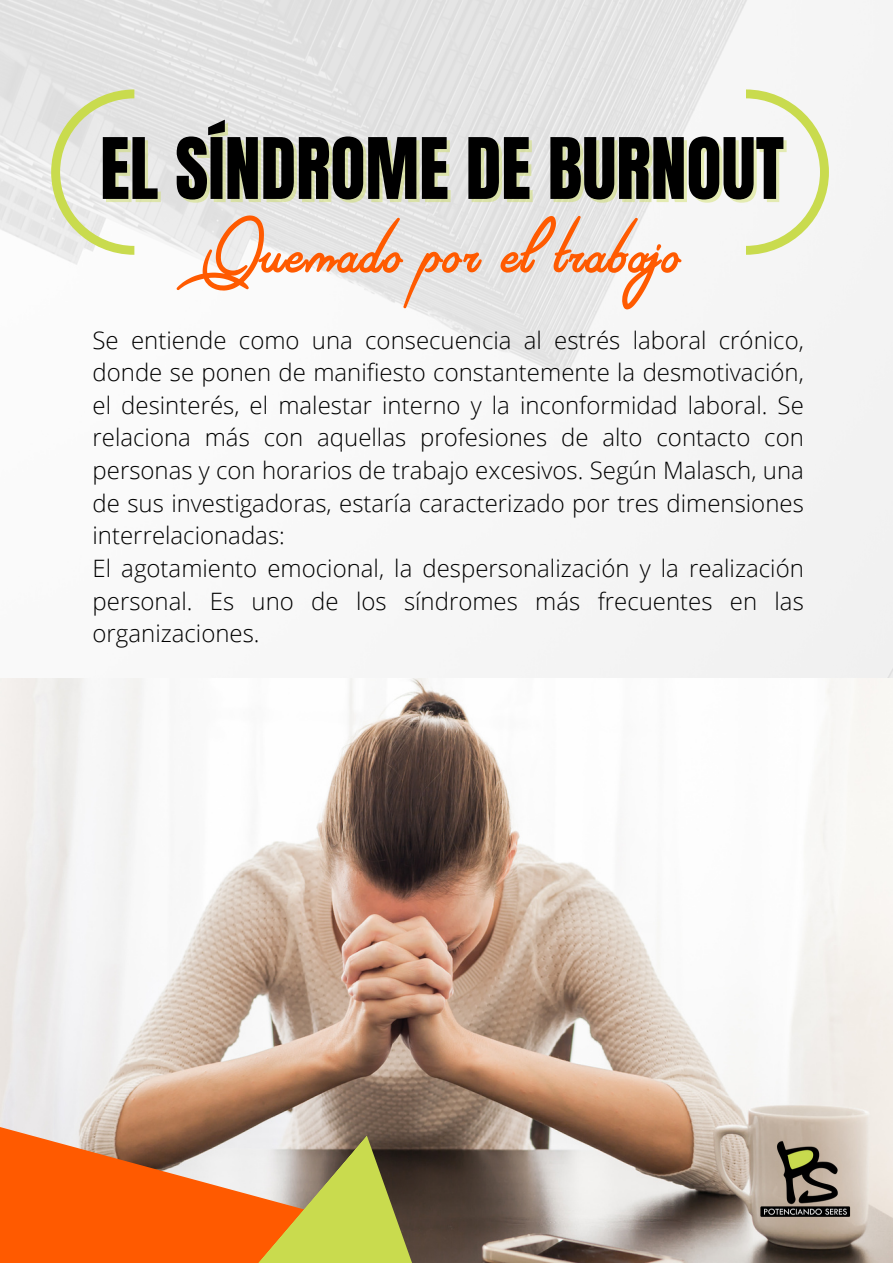
<style>
.page{position:relative;width:893px;height:1264px;background:#fff}
.page>*{position:absolute;margin:0;border:0;box-sizing:border-box;transform-origin:0 0}
.t1{font:74.25px "Riviera Signature Font";letter-spacing:.03em;color:#ff5a00}
.t2{font:72px "Anton";color:#000}
.t3{font:300 24px/32.5px "Open Sans";color:#000;text-align:justify}
</style>
<div class="page">
<img style="left:0;top:0;width:892px;height:678px">
<img style="left:0;top:678px;width:892px;height:584px">
<svg style="left:51px;top:89px;width:83px;height:166px;background:#e3e6cf"></svg>
<svg style="left:746px;top:89px;width:82px;height:166px"></svg>
<svg style="left:0;top:1108px;width:336px;height:154px;background:#e67537"></svg>
<svg style="left:161px;top:1135px;width:312px;height:127px;background:#b0874c"></svg>
<img style="left:749px;top:1128px;width:107px;height:88px">
<p class="t2" style="left:100px;top:117px;width:685px">EL SÍNDROME DE BURNOUT</p>
<p class="t1" style="left:214px;top:204px;width:465px">Quemado por el trabajo</p>
<p class="t3" style="left:92px;top:323px;width:712px">Se entiende como una consecuencia al estrés laboral crónico, donde se ponen de manifiesto constantemente la desmotivación, el desinterés, el malestar interno y la inconformidad laboral. Se relaciona más con aquellas profesiones de alto contacto con personas y con horarios de trabajo excesivos. Según Malasch, una de sus investigadoras, estaría caracterizado por tres dimensiones interrelacionadas:</p>
<p class="t3" style="left:92px;top:551px;width:712px">El agotamiento emocional, la despersonalización y la realización personal. Es uno de los síndromes más frecuentes en las organizaciones.</p>
</div>
